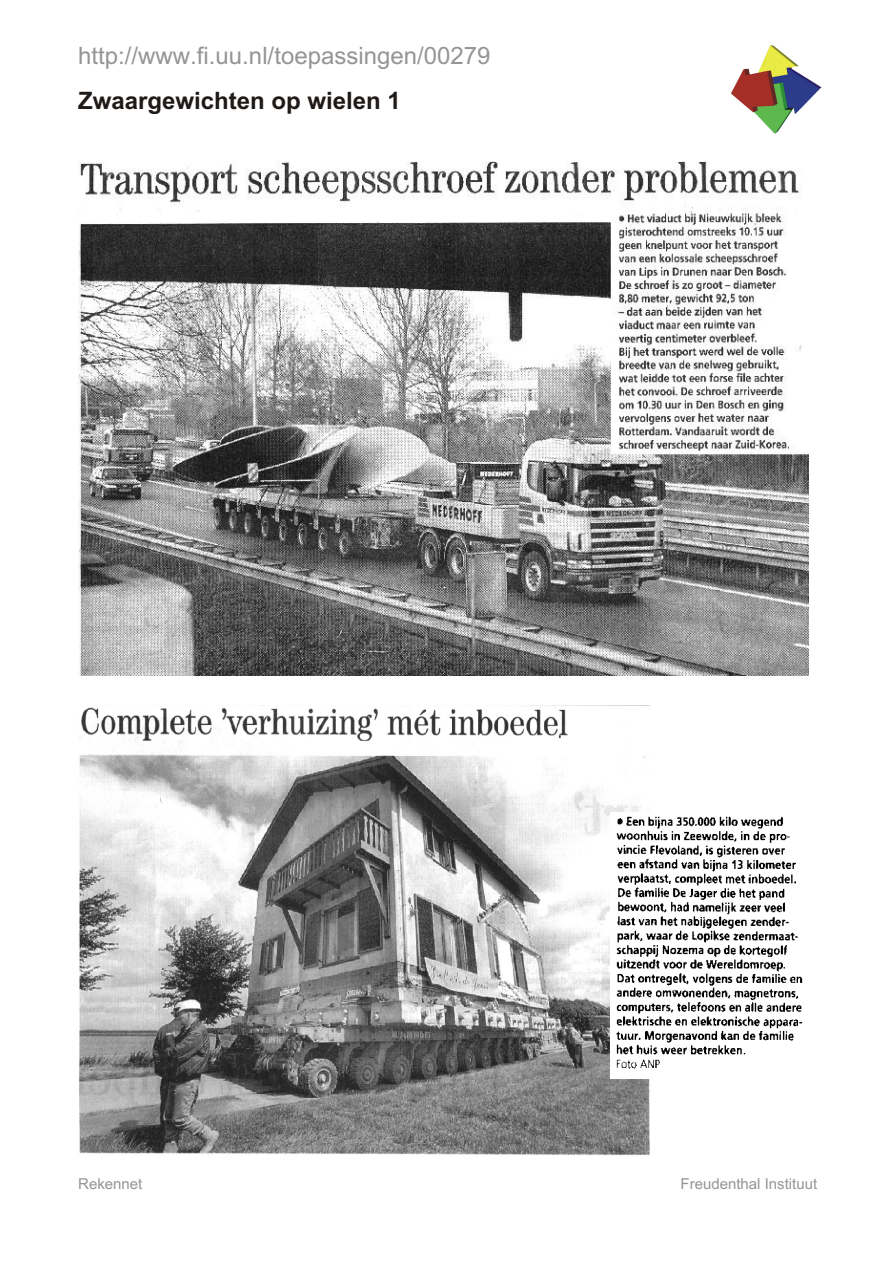
<style>
.page{position:relative;width:894px;height:1263px;background:#fff}
.page>*{position:absolute;margin:0;border:0;box-sizing:border-box;transform-origin:0 0}
.t1{font:24px "Arial";color:#969494}
.t2{font:700 24px "Arial";color:#1f1a17}
.t3{font:15px "Arial";color:#969494}
</style>
<div class="page">
<img style="left:731px;top:45px;width:91px;height:89px">
<img style="left:78px;top:162px;width:731px;height:513px">
<img style="left:78px;top:705px;width:572px;height:450px">
<img style="left:611px;top:813px;width:192px;height:266px">
<p class="t1" style="left:78px;top:46px;width:414px">http://www.fi.uu.nl/toepassingen/00279</p>
<p class="t2" style="left:78px;top:92px;width:324px">Zwaargewichten op wielen 1</p>
<p class="t3" style="left:78px;top:1178px;width:66px">Rekennet</p>
<p class="t3" style="left:681px;top:1178px;width:138px">Freudenthal Instituut</p>
</div>
